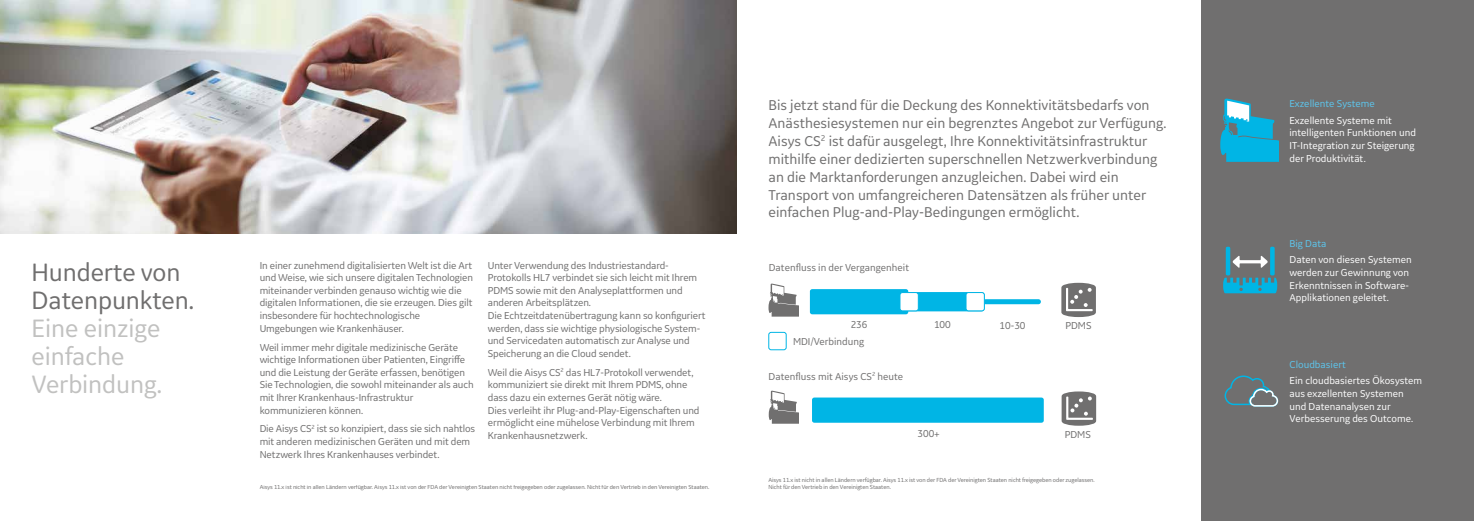
<style>
.page{position:relative;width:1474px;height:521px;background:#fff}
.page>*{position:absolute;margin:0;border:0;box-sizing:border-box;transform-origin:0 0}
.t1{font:26.25px/28px "GE Inspira Sans";letter-spacing:-.005em;color:#c1c1c0}
.t2{font:26.25px/28px "GE Inspira Sans";letter-spacing:-.005em;color:#706f6f}
.t3{font:14.88px/17.8px "GE Inspira Sans";color:#706f6f}
.t4{font:10.5px/12.6px "GE Inspira Sans";letter-spacing:-.01em;color:#706f6f}
.t5{font:10.5px/12.6px "GE Inspira Sans";color:#fff}
.t6{font:10.5px "GE Inspira Sans";color:#5dc5ec}
.t7{font:6.12px "GE Inspira Sans";letter-spacing:-.01em;color:#706f6f}
</style>
<div class="page">
<div style="left:1200px;top:0;width:273px;height:521px;background:#706f6f"></div>
<svg style="left:1220px;top:99px;width:58px;height:63px"></svg>
<svg style="left:1223px;top:247px;width:54px;height:46px"></svg>
<svg style="left:1224px;top:375px;width:54px;height:32px"></svg>
<img style="left:0;top:0;width:737px;height:233px">
<svg style="left:768px;top:284px;width:30px;height:33px"></svg>
<div style="left:810px;top:289px;width:98px;height:25px;background:#00b5e5;border-radius:2px"></div>
<div style="left:899px;top:293px;width:84px;height:17px;background:#00b5e5;border-radius:3px"></div>
<div style="left:898px;top:292px;width:86px;height:19px;border:2px solid #00b5e5;border-radius:3px"></div>
<div style="left:983px;top:299px;width:57px;height:5px;background:#00b5e5;border-radius:3px"></div>
<div style="left:966px;top:292px;width:18px;height:19px;background:#fff;border-radius:3px"></div>
<div style="left:965px;top:292px;width:19px;height:19px;border:1px solid #00b5e5;border-radius:3px"></div>
<div style="left:900px;top:292px;width:18px;height:19px;background:#fff;border-radius:3px"></div>
<div style="left:899px;top:292px;width:19px;height:19px;border:1px solid #00b5e5;border-radius:3px"></div>
<svg style="left:1061px;top:283px;width:34px;height:34px"></svg>
<svg style="left:768px;top:391px;width:30px;height:33px"></svg>
<div style="left:812px;top:397px;width:231px;height:26px;background:#00b5e5;border-radius:2px"></div>
<svg style="left:1061px;top:391px;width:35px;height:35px"></svg>
<div style="left:768px;top:332px;width:18px;height:18px;border:1px solid #00b5e5;border-radius:2px"></div>
<h1 class="t2" style="left:32px;top:257px;width:164px">Hunderte von<br>Datenpunkten.</h1>
<h1 class="t1" style="left:32px;top:313px;width:132px">Eine einzige einfache<br>Verbindung.</h1>
<p class="t4" style="left:260px;top:258px;width:215px">In einer zunehmend digitalisierten Welt ist die Art und Weise, wie sich unsere digitalen Technologien miteinander verbinden genauso wichtig wie die digitalen Informationen, die sie erzeugen. Dies gilt insbesondere für hochtechnologische Umgebungen wie Krankenhäuser.</p>
<p class="t4" style="left:260px;top:340px;width:215px">Weil immer mehr digitale medizinische Geräte wichtige Informationen über Patienten, Eingriffe und die Leistung der Geräte erfassen, benötigen Sie Technologien, die sowohl miteinander als auch mit Ihrer Krankenhaus-Infrastruktur kommunizieren können.</p>
<p class="t4" style="left:260px;top:422px;width:217px">Die Aisys CS<sup>2</sup> ist so konzipiert, dass sie sich nahtlos mit anderen medizinischen Geräten und mit dem<br>Netzwerk Ihres Krankenhauses verbindet.</p>
<p class="t4" style="left:488px;top:258px;width:219px">Unter Verwendung des Industriestandard-Protokolls HL7 verbindet sie sich leicht mit Ihrem PDMS sowie mit den Analyseplattformen und anderen Arbeitsplätzen.<br>Die Echtzeitdatenübertragung kann so konfiguriert werden, dass sie wichtige physiologische System&shy;und Servicedaten automatisch zur Analyse und Speicherung an die Cloud sendet.</p>
<p class="t4" style="left:488px;top:366px;width:213px">Weil die Aisys CS<sup>2</sup> das HL7-Protokoll verwendet, kommuniziert sie direkt mit Ihrem PDMS, ohne dass dazu ein externes Gerät nötig wäre.<br>Dies verleiht ihr Plug-and-Play-Eigenschaften und ermöglicht eine mühelose Verbindung mit Ihrem Krankenhausnetzwerk.</p>
<p class="t3" style="left:768px;top:96px;width:399px">Bis jetzt stand für die Deckung des Konnektivitätsbedarfs von Anästhesiesystemen nur ein begrenztes Angebot zur Verfügung.<br>Aisys CS<sup>2</sup> ist dafür ausgelegt, Ihre Konnektivitätsinfrastruktur mithilfe einer dedizierten superschnellen Netzwerkverbindung an die Marktanforderungen anzugleichen. Dabei wird ein Transport von umfangreicheren Datensätzen als früher unter einfachen Plug-and-Play-Bedingungen ermöglicht.</p>
<p class="t4" style="left:768px;top:261px;width:142px">Datenfluss in der Vergangenheit</p>
<p class="t4" style="left:850px;top:318px;width:18px">236</p>
<p class="t4" style="left:934px;top:318px;width:18px">100</p>
<p class="t4" style="left:793px;top:335px;width:73px">MDI/Verbindung</p>
<p class="t4" style="left:768px;top:370px;width:136px">Datenfluss mit Aisys CS<sup>2</sup> heute</p>
<p class="t4" style="left:917px;top:427px;width:24px">300+</p>
<p class="t4" style="left:999px;top:318px;width:27px">10-30</p>
<p class="t4" style="left:1065px;top:318px;width:28px">PDMS</p>
<p class="t4" style="left:1064px;top:428px;width:28px">PDMS</p>
<p class="t7" style="left:768px;top:476px;width:328px">Aisys 11.x ist nicht in allen Ländern verfügbar. Aisys 11.x ist von der FDA der Vereinigten Staaten nicht freigegeben oder zugelassen.</p>
<p class="t7" style="left:260px;top:484px;width:451px">Aisys 11.x ist nicht in allen Ländern verfügbar. Aisys 11.x ist von der FDA der Vereinigten Staaten nicht freigegeben oder zugelassen. Nicht für den Vertrieb in den Vereinigten Staaten.</p>
<p class="t7" style="left:768px;top:484px;width:124px">Nicht für den Vertrieb in den Vereinigten Staaten.</p>
<p class="t6" style="left:1289px;top:97px;width:87px">Exzellente Systeme</p>
<p class="t5" style="left:1289px;top:114px;width:128px">Exzellente Systeme mit intelligenten Funktionen und<br>IT-Integration zur Steigerung der Produktivität.</p>
<p class="t6" style="left:1289px;top:237px;width:38px">Big Data</p>
<p class="t5" style="left:1289px;top:253px;width:124px">Daten von diesen Systemen werden zur Gewinnung von<br>Erkenntnissen in Software-<br>Applikationen geleitet.</p>
<p class="t6" style="left:1289px;top:358px;width:58px">Cloudbasiert</p>
<p class="t5" style="left:1289px;top:374px;width:134px">Ein cloudbasiertes Ökosystem aus exzellenten Systemen und Datenanalysen zur<br>Verbesserung des Outcome.</p>
</div>
